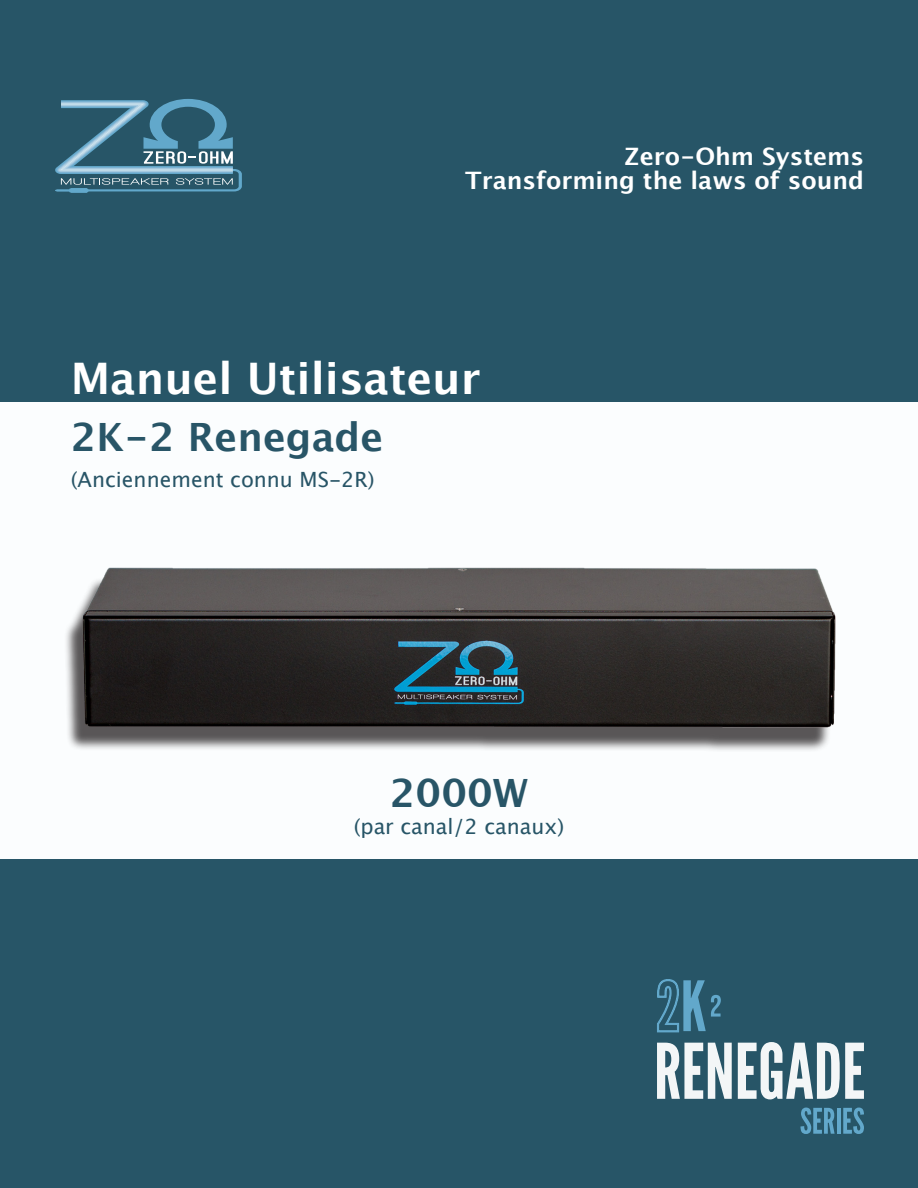
<style>
.page{position:relative;width:918px;height:1188px;background:#275567}
.page>*{position:absolute;margin:0;border:0;box-sizing:border-box;transform-origin:0 0}
.manual{font:700 43.5px "Lucida Grande";color:#fff}
.ms2{font:700 39px "Lucida Grande";color:#285567}
.name_slogan{font:700 24px "Lucida Grande";color:#fff}
.ms2-2{font:21px "Lucida Grande";color:#285567}
.ms2-3{font:21px "Lucida Grande";color:#275567}
</style>
<div class="page">
<div style="left:0;top:402px;width:918px;height:457px;background:#fbfdfe"></div>
<svg style="left:55px;top:99px;width:187px;height:94px"></svg>
<svg style="left:657px;top:1043px;width:75px;height:56px"></svg>
<svg style="left:738px;top:1042px;width:126px;height:57px"></svg>
<svg style="left:801px;top:1108px;width:34px;height:26px"></svg>
<hr style="left:837px;top:1108px;width:3px;height:26px;background:#62a8cb">
<svg style="left:843px;top:1108px;width:21px;height:26px"></svg>
<svg style="left:657px;top:979px;width:64px;height:54px"></svg>
<div style="left:64px;top:577px;width:768px;height:176px;background:#231f20;opacity:.75"></div>
<img style="left:79px;top:567px;width:757px;height:164px">
<p class="name_slogan" style="left:624px;top:137px;width:241px">Zero-Ohm Systems</p>
<p class="name_slogan" style="left:465px;top:161px;width:400px">Transforming the laws of sound</p>
<p class="manual" style="left:71px;top:343px;width:411px">Manuel Utilisateur</p>
<p class="ms2" style="left:71px;top:405px;width:314px">2K-2 Renegade</p>
<p class="ms2-2" style="left:71px;top:467px;width:305px">(Anciennement connu MS-2R)</p>
<p class="ms2" style="left:390px;top:761px;width:140px">2000W</p>
<p class="ms2-3" style="left:354px;top:814px;width:212px">(par canal/2 canaux)</p>
</div>
